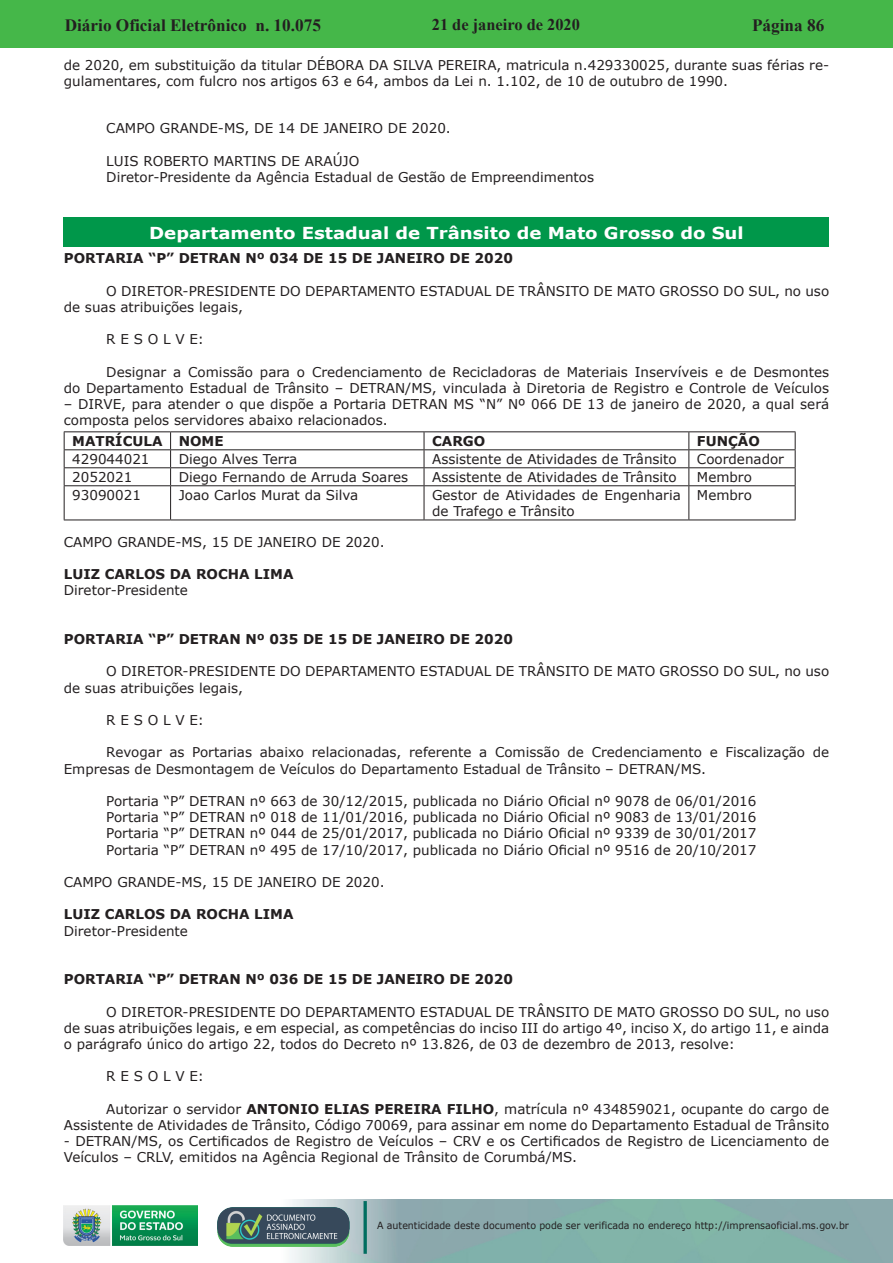
<style>
.page{position:relative;width:893px;height:1263px;background:#fff}
.page>*{position:absolute;margin:0;border:0;box-sizing:border-box;transform-origin:0 0}
.t1{font:700 17.25px "Times New Roman";color:#231f20}
.t2{font:700 16.5px "Verdana";color:#fff;scale:1.1 1}
.t3{font:700 16.35px "Times New Roman";color:#231f20}
.t4{font:13.5px/16.2px "Verdana";color:#231f20}
.t5{font:700 13.5px "Verdana";color:#231f20}
.t6{font:9.9px "Verdana";color:#231f20;scale:.95 1}
.s1{font-weight:700}
</style>
<div class="page">
<div style="left:0;top:0;width:893px;height:48px;background:#45b749"></div>
<img style="left:63px;top:1199px;width:830px;height:64px">
<img style="left:364px;top:1202px;width:2px;height:51px">
<img style="left:218px;top:1207px;width:132px;height:39px">
<img style="left:64px;top:1205px;width:134px;height:41px">
<div style="left:64px;top:217px;width:765px;height:30px;background:#00974a"></div>
<hr style="left:64px;top:431px;width:107px;height:1px;background:#231f20">
<hr style="left:171px;top:431px;width:253px;height:1px;background:#231f20">
<hr style="left:424px;top:431px;width:265px;height:1px;background:#231f20">
<hr style="left:689px;top:431px;width:106px;height:1px;background:#231f20">
<hr style="left:64px;top:449px;width:107px;height:1px;background:#231f20">
<hr style="left:171px;top:449px;width:253px;height:1px;background:#231f20">
<hr style="left:424px;top:449px;width:265px;height:1px;background:#231f20">
<hr style="left:689px;top:449px;width:106px;height:1px;background:#231f20">
<hr style="left:64px;top:467px;width:107px;height:1px;background:#231f20">
<svg style="left:64px;top:432px;width:1px;height:53px"></svg>
<hr style="left:171px;top:467px;width:253px;height:1px;background:#231f20">
<svg style="left:170px;top:432px;width:1px;height:53px"></svg>
<hr style="left:424px;top:467px;width:265px;height:1px;background:#231f20">
<svg style="left:424px;top:432px;width:1px;height:53px"></svg>
<hr style="left:689px;top:467px;width:106px;height:1px;background:#231f20">
<svg style="left:688px;top:432px;width:1px;height:53px"></svg>
<svg style="left:795px;top:432px;width:1px;height:53px"></svg>
<hr style="left:64px;top:485px;width:107px;height:1px;background:#231f20">
<hr style="left:64px;top:486px;width:1px;height:34px;background:#231f20">
<hr style="left:171px;top:485px;width:253px;height:1px;background:#231f20">
<hr style="left:170px;top:486px;width:1px;height:34px;background:#231f20">
<hr style="left:424px;top:485px;width:265px;height:1px;background:#231f20">
<hr style="left:424px;top:486px;width:1px;height:34px;background:#231f20">
<hr style="left:689px;top:485px;width:106px;height:1px;background:#231f20">
<hr style="left:688px;top:486px;width:1px;height:34px;background:#231f20">
<hr style="left:795px;top:486px;width:1px;height:34px;background:#231f20">
<hr style="left:64px;top:520px;width:107px;height:1px;background:#231f20">
<hr style="left:171px;top:520px;width:253px;height:1px;background:#231f20">
<hr style="left:424px;top:520px;width:265px;height:1px;background:#231f20">
<hr style="left:689px;top:520px;width:106px;height:1px;background:#231f20">
<p class="t1" style="left:65px;top:13px;width:258px">Diário Oficial Eletrônico n. 10.075</p>
<p class="t3" style="left:432px;top:13px;width:150px">21 de janeiro de 2020</p>
<p class="t1" style="left:752px;top:13px;width:74px">Página 86</p>
<p class="t4" style="left:64px;top:57px;width:767px">de 2020, em substituição da titular DÉBORA DA SILVA PEREIRA, matricula n.429330025, durante suas férias re&shy;gulamentares, com fulcro nos artigos 63 e 64, ambos da Lei n. 1.102, de 10 de outubro de 1990.</p>
<p class="t4" style="left:106px;top:120px;width:346px">CAMPO GRANDE-MS, DE 14 DE JANEIRO DE 2020.</p>
<p class="t4" style="left:106px;top:153px;width:489px">LUIS ROBERTO MARTINS DE ARAÚJO<br>Diretor-Presidente da Agência Estadual de Gestão de Empreendimentos</p>
<p class="t2" style="left:149px;top:221px;width:542px">Departamento Estadual de Trânsito de Mato Grosso do Sul</p>
<p class="t5" style="left:64px;top:249px;width:451px">PORTARIA “P” DETRAN Nº 034 DE 15 DE JANEIRO DE 2020</p>
<p class="t4" style="left:64px;top:283px;width:767px;text-indent:43px">O DIRETOR-PRESIDENTE DO DEPARTAMENTO ESTADUAL DE TRÂNSITO DE MATO GROSSO DO SUL, no uso de suas atribuições legais,</p>
<p class="t4" style="left:106px;top:331px;width:99px">R E S O L V E:</p>
<p class="t4" style="left:64px;top:364px;width:767px;text-align:right">Designar a Comissão para o Credenciamento de Recicladoras de Materiais Inservíveis e de Desmontes<br>do Departamento Estadual de Trânsito – DETRAN/MS, vinculada à Diretoria de Registro e Controle de Veículos</p>
<p class="t4" style="left:64px;top:396px;width:767px">– DIRVE, para atender o que dispõe a Portaria DETRAN MS “N” Nº 066 DE 13 de janeiro de 2020, a qual será composta pelos servidores abaixo relacionados.</p>
<p class="t5" style="left:72px;top:431px;width:153px">MATRÍCULA NOME</p>
<p class="t5" style="left:432px;top:431px;width:55px">CARGO</p>
<p class="t5" style="left:697px;top:431px;width:64px">FUNÇÃO</p>
<p class="t4" style="left:72px;top:451px;width:79px">429044021</p>
<p class="t4" style="left:179px;top:451px;width:120px">Diego Alves Terra</p>
<p class="t4" style="left:432px;top:451px;width:246px">Assistente de Atividades de Trânsito</p>
<p class="t4" style="left:697px;top:451px;width:89px">Coordenador</p>
<p class="t4" style="left:72px;top:469px;width:62px">2052021</p>
<p class="t4" style="left:179px;top:469px;width:231px">Diego Fernando de Arruda Soares</p>
<p class="t4" style="left:432px;top:469px;width:246px">Assistente de Atividades de Trânsito</p>
<p class="t4" style="left:697px;top:469px;width:56px">Membro</p>
<p class="t4" style="left:72px;top:487px;width:70px">93090021</p>
<p class="t4" style="left:179px;top:487px;width:181px">Joao Carlos Murat da Silva</p>
<p class="t4" style="left:432px;top:487px;width:250px">Gestor de Atividades de Engenharia de Trafego e Trânsito</p>
<p class="t4" style="left:697px;top:487px;width:56px">Membro</p>
<p class="t4" style="left:64px;top:534px;width:322px">CAMPO GRANDE-MS, 15 DE JANEIRO DE 2020.</p>
<p class="t5" style="left:64px;top:565px;width:231px">LUIZ CARLOS DA ROCHA LIMA</p>
<p class="t4" style="left:64px;top:582px;width:126px">Diretor-Presidente</p>
<p class="t5" style="left:64px;top:629px;width:451px">PORTARIA “P” DETRAN Nº 035 DE 15 DE JANEIRO DE 2020</p>
<p class="t4" style="left:64px;top:663px;width:767px;text-indent:43px">O DIRETOR-PRESIDENTE DO DEPARTAMENTO ESTADUAL DE TRÂNSITO DE MATO GROSSO DO SUL, no uso de suas atribuições legais,</p>
<p class="t4" style="left:106px;top:712px;width:99px">R E S O L V E:</p>
<p class="t4" style="left:64px;top:744px;width:767px;text-indent:43px">Revogar as Portarias abaixo relacionadas, referente a Comissão de Credenciamento e Fiscalização de<br>Empresas de Desmontagem de Veículos do Departamento Estadual de Trânsito – DETRAN/MS.</p>
<p class="t4" style="left:106px;top:793px;width:652px;text-align:justify">Portaria “P” DETRAN nº 663 de 30/12/2015, publicada no Diário Oficial nº 9078 de 06/01/2016<br>Portaria “P” DETRAN nº 018 de 11/01/2016, publicada no Diário Oficial nº 9083 de 13/01/2016<br>Portaria “P” DETRAN nº 044 de 25/01/2017, publicada no Diário Oficial nº 9339 de 30/01/2017<br>Portaria “P” DETRAN nº 495 de 17/10/2017, publicada no Diário Oficial nº 9516 de 20/10/2017</p>
<p class="t4" style="left:64px;top:874px;width:322px">CAMPO GRANDE-MS, 15 DE JANEIRO DE 2020.</p>
<p class="t5" style="left:64px;top:905px;width:231px">LUIZ CARLOS DA ROCHA LIMA</p>
<p class="t4" style="left:64px;top:922px;width:126px">Diretor-Presidente</p>
<p class="t5" style="left:64px;top:970px;width:451px">PORTARIA “P” DETRAN Nº 036 DE 15 DE JANEIRO DE 2020</p>
<p class="t4" style="left:64px;top:1003px;width:767px;text-align:justify;text-indent:43px">O DIRETOR-PRESIDENTE DO DEPARTAMENTO ESTADUAL DE TRÂNSITO DE MATO GROSSO DO SUL, no uso de suas atribuições legais, e em especial, as competências do inciso III do artigo 4º, inciso X, do artigo 11, e ainda o parágrafo único do artigo 22, todos do Decreto nº 13.826, de 03 de dezembro de 2013, resolve:</p>
<p class="t4" style="left:106px;top:1068px;width:99px">R E S O L V E:</p>
<p class="t4" style="left:64px;top:1101px;width:767px;text-align:right">Autorizar o servidor <span class="s1">ANTONIO ELIAS PEREIRA FILHO</span>, matrícula nº 434859021, ocupante do cargo de<br>Assistente de Atividades de Trânsito, Código 70069, para assinar em nome do Departamento Estadual de Trânsito</p>
<p class="t4" style="left:64px;top:1133px;width:767px">- DETRAN/MS, os Certificados de Registro de Veículos – CRV e os Certificados de Registro de Licenciamento de<br>Veículos – CRLV, emitidos na Agência Regional de Trânsito de Corumbá/MS.</p>
<p class="t6" style="left:377px;top:1219px;width:498px">A autenticidade deste documento pode ser verificada no endereço http://imprensaoficial.ms.gov.br</p>
</div>
